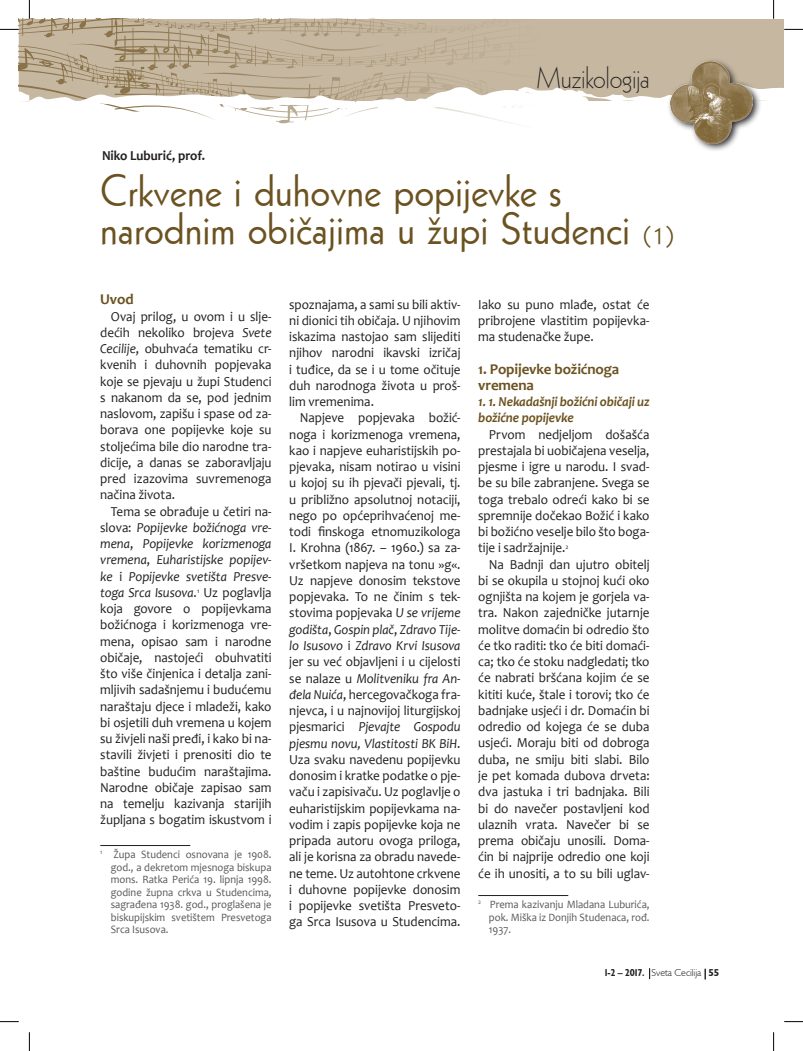
<style>
.page{position:relative;width:803px;height:1051px;background:#fff}
.page>*{position:absolute;margin:0;border:0;box-sizing:border-box;transform-origin:0 0}
.t1{font:43.75px/37.5px "Geometric 231 BT Roman C";color:#6b5220}
.t2{font:30px "Geometric 231 BT Light C";letter-spacing:-.02em;color:#231f20;scale:.95 1}
.t3{font:700 15px/16.2px "Candara";letter-spacing:-.01em;color:#6b5220}
.t4{font:13.75px/16.2px "Candara";color:#231f20;text-align:justify;scale:.95 1}
.t5{font:italic 700 13.75px/16.2px "Candara";letter-spacing:-.005em;color:#6b5220;scale:.95 1}
.t6{font:700 13.75px "Candara";letter-spacing:-.005em;color:#231f20;scale:.95 1}
.t7{font:11.25px/12.5px "Candara";color:#57585a;text-align:justify;scale:.94 1}
.t8{font:300 10px "Humanist 521 BT";color:#231f20}
.s1{font-size:25px}
.s2{font-style:italic}
.s3{font-weight:700;font-stretch:condensed}
.s4{font-weight:700}
</style>
<div class="page">
<hr style="left:100px;top:845px;width:90px;height:1px;background:#231f20">
<hr style="left:478px;top:895px;width:90px;height:1px;background:#231f20">
<svg style="left:0;top:1021px;width:19px;height:1px"></svg>
<svg style="left:784px;top:1021px;width:19px;height:1px"></svg>
<svg style="left:29px;top:1032px;width:1px;height:19px"></svg>
<svg style="left:0;top:0;width:803px;height:151px"></svg>
<svg style="left:773px;top:1032px;width:1px;height:19px"></svg>
<p class="t6" style="left:102px;top:147px;width:110px">Niko Luburić, prof.</p>
<h2 class="t2" style="left:536px;top:59px;width:121px">Muzikologija</h2>
<h1 class="t1" style="left:100px;top:171px;width:576px">Crkvene i duhovne popijevke s narodnim običajima u župi Studenci <span class="s1">(1)</span></h1>
<p class="t3" style="left:100px;top:291px;width:35px">Uvod</p>
<p class="t4" style="left:100px;top:308px;width:182px;text-indent:11px">Ovaj prilog, u ovom i u slje&shy;dećih nekoliko brojeva <span class="s2">Svete Cecilije</span>, obuhvaća tematiku cr&shy;kvenih i duhovnih popjevaka koje se pjevaju u župi Studenci s nakanom da se, pod jednim naslovom, zapišu i spase od za&shy;borava one popijevke koje su stoljećima bile dio narodne tra&shy;dicije, a danas se zaboravljaju pred izazovima suvremenoga načina života.</p>
<p class="t4" style="left:100px;top:503px;width:182px;text-indent:11px">Tema se obrađuje u četiri na&shy;slova: <span class="s2">Popijevke božićnoga vre&shy;mena</span>, <span class="s2">Popijevke korizmenoga vremena</span>, <span class="s2">Euharistijske popijev&shy;ke</span> i <span class="s2">Popijevke svetišta Presve&shy;toga Srca Isusova</span>.<sup>1</sup> Uz poglavlja koja govore o popijevkama božićnoga i korizmenoga vre&shy;mena, opisao sam i narodne običaje, nastojeći obuhvatiti što više činjenica i detalja zani&shy;mljivih sadašnjemu i budućemu naraštaju djece i mladeži, kako bi osjetili duh vremena u kojem su živjeli naši pređi, i kako bi na&shy;stavili živjeti i prenositi dio te baštine budućim naraštajima.<br>Narodne običaje zapisao sam na temelju kazivanja starijih župljana s bogatim iskustvom i</p>
<p class="t7" style="left:111px;top:848px;width:172px;text-indent:-11px"><sup>1</sup> Župa Studenci osnovana je 1908. god., a dekretom mjesnoga biskupa mons. Ratka Perića 19. lipnja 1998. godine župna crkva u Studencima, sagrađena 1938. god., proglašena je biskupijskim svetištem Presvetoga Srca Isusova.</p>
<p class="t4" style="left:289px;top:296px;width:182px">spoznajama, a sami su bili aktiv&shy;ni dionici tih običaja. U njihovim iskazima nastojao sam slijediti njihov narodni ikavski izričaj i tuđice, da se i u tome očituje duh narodnoga života u proš&shy;lim vremenima.</p>
<p class="t4" style="left:289px;top:410px;width:182px;text-indent:11px">Napjeve popjevaka božić&shy;noga i korizmenoga vremena, kao i napjeve euharistijskih po&shy;pjevaka, nisam notirao u visini u kojoj su ih pjevači pjevali, tj. u približno apsolutnoj notaciji, nego po općeprihvaćenoj me&shy;todi finskoga etnomuzikologa I. Krohna (1867. – 1960.) sa za&shy;vršetkom napjeva na tonu »g«.<br>Uz napjeve donosim tekstove popjevaka. To ne činim s tek&shy;stovima popjevaka <span class="s2">U se vrijeme godišta</span>, <span class="s2">Gospin plač</span>, <span class="s2">Zdravo Tije&shy;lo Isusovo</span> i <span class="s2">Zdravo Krvi Isusova </span>jer su već objavljeni i u cijelosti se nalaze u <span class="s2">Molitveniku fra An&shy;đela Nuića</span>, hercegovačkoga fra&shy;njevca, i u najnovijoj liturgijskoj pjesmarici <span class="s2">Pjevajte Gospodu pjesmu novu, Vlastitosti BK BiH</span>.<br>Uza svaku navedenu popijevku donosim i kratke podatke o pje&shy;vaču i zapisivaču. Uz poglavlje o euharistijskim popijevkama na&shy;vodim i zapis popijevke koja ne pripada autoru ovoga priloga, ali je korisna za obradu navede&shy;ne teme. Uz autohtone crkvene i duhovne popijevke donosim i popijevke svetišta Presveto&shy;ga Srca Isusova u Studencima.</p>
<p class="t4" style="left:478px;top:296px;width:182px">Iako su puno mlađe, ostat će pribrojene vlastitim popijevka&shy;ma studenačke župe.</p>
<p class="t3" style="left:478px;top:360px;width:142px">1. Popijevke božićnoga vremena</p>
<p class="t5" style="left:478px;top:393px;width:182px">1. 1. Nekadašnji božićni običaji uz božićne popijevke</p>
<p class="t4" style="left:478px;top:426px;width:182px;text-indent:11px">Prvom nedjeljom došašća prestajala bi uobičajena veselja, pjesme i igre u narodu. I svad&shy;be su bile zabranjene. Svega se toga trebalo odreći kako bi se spremnije dočekao Božić i kako bi božićno veselje bilo što boga&shy;tije i sadržajnije.<sup>2</sup></p>
<p class="t4" style="left:478px;top:556px;width:182px;text-indent:11px">Na Badnji dan ujutro obitelj bi se okupila u stojnoj kući oko ognjišta na kojem je gorjela va&shy;tra. Nakon zajedničke jutarnje molitve domaćin bi odredio što će tko raditi: tko će biti domaći&shy;ca; tko će stoku nadgledati; tko će nabrati bršćana kojim će se kititi kuće, štale i torovi; tko će badnjake usjeći i dr. Domaćin bi odredio od kojega će se duba usjeći. Moraju biti od dobroga duba, ne smiju biti slabi. Bilo je pet komada dubova drveta: dva jastuka i tri badnjaka. Bili bi do navečer postavljeni kod ulaznih vrata. Navečer bi se prema običaju unosili. Doma&shy;ćin bi najprije odredio one koji će ih unositi, a to su bili uglav-</p>
<p class="t7" style="left:489px;top:898px;width:172px;text-indent:-11px"><sup>2</sup> Prema kazivanju Mladana Luburića, pok. Miška iz Donjih Studenaca, rođ.<br>1937.</p>
<p class="t8" style="left:605px;top:967px;width:116px"><span class="s3">1-2 – 2017.</span> Sveta Cecilija <span class="s4">55</span></p>
</div>
